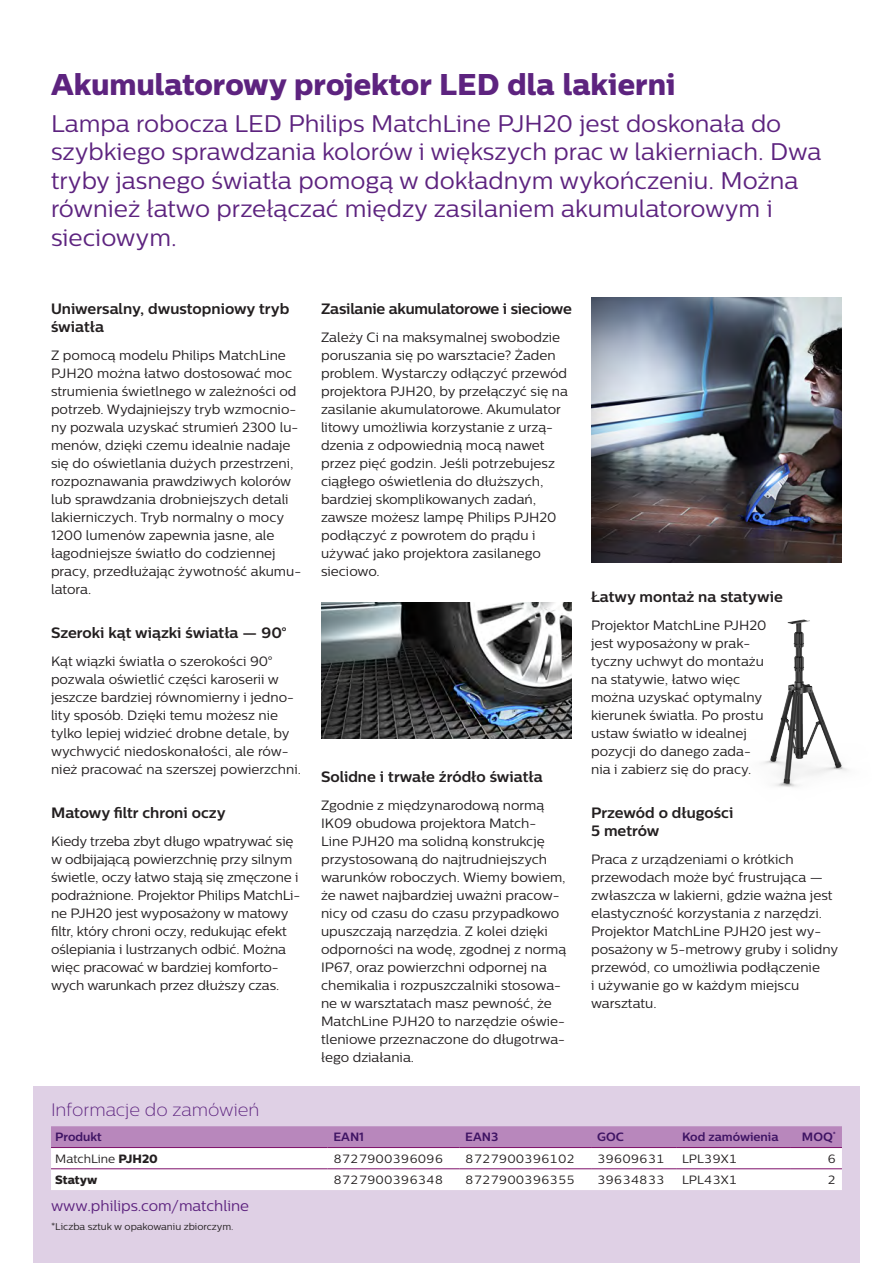
<style>
.page{position:relative;width:893px;height:1263px;background:#fff}
.page>*{position:absolute;margin:0;border:0;box-sizing:border-box;transform-origin:0 0}
.Intro_26_31{font:30px "Centrale Sans X Bold";color:#5d237f}
.Bodycopy_9pt{font:24px/28.5px "Centrale Sans";color:#5d237f}
.Order_information_bl{font:18px "Centrale Sans X Light";color:#5d237f}
.Sub_headings_in_Body{font:700 15px/18px "Centrale Sans";color:#231f20}
.Bodycopy_10_12_Book{font:15px "Centrale Sans";color:#5d237f}
.Bodycopy_9pt-2{font:13.5px/18px "Centrale Sans";color:#231f20}
.Table_contents{font:12px "Centrale Sans";color:#231f20}
.Table_Headline{font:700 12px "Centrale Sans";color:#3f1464}
.Table_contents-2{font:12px "Centrale Sans X Bold";letter-spacing:-.005em;color:#231f20}
.Bodycopy_9_12_book_w{font:9.75px "Centrale Sans";color:#231f20}
.s1{font-family:"Centrale Sans X Bold"}
</style>
<div class="page">
<div style="left:33px;top:1087px;width:827px;height:176px;background:#dfd0e5"></div>
<svg style="left:51px;top:1126px;width:791px;height:64px"></svg>
<hr style="left:51px;top:1147px;width:276px;height:1px;background:#7e0f69">
<hr style="left:327px;top:1147px;width:132px;height:1px;background:#7e0f69">
<hr style="left:459px;top:1147px;width:132px;height:1px;background:#7e0f69">
<hr style="left:591px;top:1147px;width:85px;height:1px;background:#7e0f69">
<hr style="left:676px;top:1147px;width:115px;height:1px;background:#7e0f69">
<hr style="left:791px;top:1147px;width:51px;height:1px;background:#7e0f69">
<hr style="left:51px;top:1168px;width:276px;height:1px;background:#7e0f69">
<hr style="left:327px;top:1168px;width:132px;height:1px;background:#7e0f69">
<hr style="left:459px;top:1168px;width:132px;height:1px;background:#7e0f69">
<hr style="left:591px;top:1168px;width:85px;height:1px;background:#7e0f69">
<hr style="left:676px;top:1168px;width:115px;height:1px;background:#7e0f69">
<hr style="left:791px;top:1168px;width:51px;height:1px;background:#7e0f69">
<img style="left:321px;top:602px;width:251px;height:136px">
<img style="left:763px;top:620px;width:85px;height:167px">
<img style="left:591px;top:298px;width:251px;height:264px">
<p class="Intro_26_31" style="left:51px;top:65px;width:626px">Akumulatorowy projektor LED dla lakierni</p>
<p class="Bodycopy_9pt" style="left:51px;top:109px;width:772px">Lampa robocza LED Philips MatchLine PJH20 jest doskonała do szybkiego sprawdzania kolorów i większych prac w lakierniach. Dwa tryby jasnego światła pomogą w dokładnym wykończeniu. Można również łatwo przełączać między zasilaniem akumulatorowym i sieciowym.</p>
<p class="Sub_headings_in_Body" style="left:51px;top:299px;width:240px">Uniwersalny, dwustopniowy tryb światła</p>
<p class="Bodycopy_9pt-2" style="left:51px;top:346px;width:252px">Z pomocą modelu Philips MatchLine PJH20 można łatwo dostosować moc strumienia świetlnego w zależności od potrzeb. Wydajniejszy tryb wzmocnio&shy;ny pozwala uzyskać strumień 2300 lu&shy;menów, dzięki czemu idealnie nadaje się do oświetlania dużych przestrzeni, rozpoznawania prawdziwych kolorów lub sprawdzania drobniejszych detali lakierniczych. Tryb normalny o mocy 1200 lumenów zapewnia jasne, ale łagodniejsze światło do codziennej pracy, przedłużając żywotność akumu&shy;latora.</p>
<p class="Sub_headings_in_Body" style="left:51px;top:623px;width:237px">Szeroki kąt wiązki światła — 90°</p>
<p class="Bodycopy_9pt-2" style="left:51px;top:652px;width:252px">Kąt wiązki światła o szerokości 90° pozwala oświetlić części karoserii w jeszcze bardziej równomierny i jedno&shy;lity sposób. Dzięki temu możesz nie tylko lepiej widzieć drobne detale, by wychwycić niedoskonałości, ale rów&shy;nież pracować na szerszej powierzchni.</p>
<p class="Sub_headings_in_Body" style="left:51px;top:803px;width:176px">Matowy filtr chroni oczy</p>
<p class="Bodycopy_9pt-2" style="left:51px;top:832px;width:251px">Kiedy trzeba zbyt długo wpatrywać się w odbijającą powierzchnię przy silnym świetle, oczy łatwo stają się zmęczone i podrażnione. Projektor Philips MatchLi&shy;ne PJH20 jest wyposażony w matowy filtr, który chroni oczy, redukując efekt oślepiania i lustrzanych odbić. Można więc pracować w bardziej komforto&shy;wych warunkach przez dłuższy czas.</p>
<p class="Order_information_bl" style="left:51px;top:1100px;width:210px">Informacje do zamówień</p>
<p class="Sub_headings_in_Body" style="left:321px;top:299px;width:252px">Zasilanie akumulatorowe i sieciowe</p>
<p class="Bodycopy_9pt-2" style="left:321px;top:328px;width:249px">Zależy Ci na maksymalnej swobodzie poruszania się po warsztacie? Żaden problem. Wystarczy odłączyć przewód projektora PJH20, by przełączyć się na zasilanie akumulatorowe. Akumulator litowy umożliwia korzystanie z urzą&shy;dzenia z odpowiednią mocą nawet przez pięć godzin. Jeśli potrzebujesz ciągłego oświetlenia do dłuższych, bardziej skomplikowanych zadań, zawsze możesz lampę Philips PJH20 podłączyć z powrotem do prądu i używać jako projektora zasilanego sieciowo.</p>
<p class="Sub_headings_in_Body" style="left:321px;top:767px;width:223px">Solidne i trwałe źródło światła</p>
<p class="Bodycopy_9pt-2" style="left:321px;top:796px;width:247px">Zgodnie z międzynarodową normą IK09 obudowa projektora Match-<br>Line PJH20 ma solidną konstrukcję przystosowaną do najtrudniejszych warunków roboczych. Wiemy bowiem, że nawet najbardziej uważni pracow&shy;nicy od czasu do czasu przypadkowo upuszczają narzędzia. Z kolei dzięki odporności na wodę, zgodnej z normą IP67, oraz powierzchni odpornej na chemikalia i rozpuszczalniki stosowa&shy;ne w warsztatach masz pewność, że MatchLine PJH20 to narzędzie oświe&shy;tleniowe przeznaczone do długotrwa&shy;łego działania.</p>
<p class="Sub_headings_in_Body" style="left:591px;top:587px;width:193px">Łatwy montaż na statywie</p>
<p class="Bodycopy_9pt-2" style="left:591px;top:616px;width:177px">Projektor MatchLine PJH20 jest wyposażony w prak&shy;tyczny uchwyt do montażu na statywie, łatwo więc można uzyskać optymalny kierunek światła. Po prostu ustaw światło w idealnej pozycji do danego zada&shy;nia i zabierz się do pracy.</p>
<p class="Sub_headings_in_Body" style="left:591px;top:803px;width:144px">Przewód o długości<br>5 metrów</p>
<p class="Bodycopy_9pt-2" style="left:591px;top:850px;width:249px">Praca z urządzeniami o krótkich przewodach może być frustrująca — zwłaszcza w lakierni, gdzie ważna jest elastyczność korzystania z narzędzi.<br>Projektor MatchLine PJH20 jest wy&shy;posażony w 5-metrowy gruby i solidny przewód, co umożliwia podłączenie<br>i używanie go w każdym miejscu warsztatu.</p>
<p class="Table_Headline" style="left:55px;top:1130px;width:48px">Produkt</p>
<p class="Table_Headline" style="left:333px;top:1130px;width:32px">EAN1</p>
<p class="Table_Headline" style="left:465px;top:1130px;width:35px">EAN3</p>
<p class="Table_Headline" style="left:597px;top:1130px;width:28px">GOC</p>
<p class="Table_Headline" style="left:682px;top:1130px;width:98px">Kod zamówienia</p>
<p class="Table_Headline" style="left:802px;top:1130px;width:36px">MOQ<sup>*</sup></p>
<p class="Table_contents" style="left:55px;top:1151px;width:104px">MatchLine <span class="s1">PJH20</span></p>
<p class="Table_contents" style="left:333px;top:1151px;width:111px">8727900396096</p>
<p class="Table_contents" style="left:465px;top:1151px;width:111px">8727900396102</p>
<p class="Table_contents" style="left:597px;top:1151px;width:69px">39609631</p>
<p class="Table_contents" style="left:682px;top:1151px;width:57px">LPL39X1</p>
<p class="Table_contents" style="left:827px;top:1151px;width:10px">6</p>
<p class="Table_contents-2" style="left:55px;top:1172px;width:44px">Statyw</p>
<p class="Table_contents" style="left:333px;top:1173px;width:111px">8727900396348</p>
<p class="Table_contents" style="left:465px;top:1173px;width:111px">8727900396355</p>
<p class="Table_contents" style="left:597px;top:1173px;width:69px">39634833</p>
<p class="Table_contents" style="left:682px;top:1173px;width:57px">LPL43X1</p>
<p class="Table_contents" style="left:827px;top:1173px;width:10px">2</p>
<p class="Bodycopy_10_12_Book" style="left:51px;top:1197px;width:200px">www.philips.com/matchline</p>
<p class="Bodycopy_9_12_book_w" style="left:51px;top:1221px;width:184px">*Liczba sztuk w opakowaniu zbiorczym.</p>
</div>
